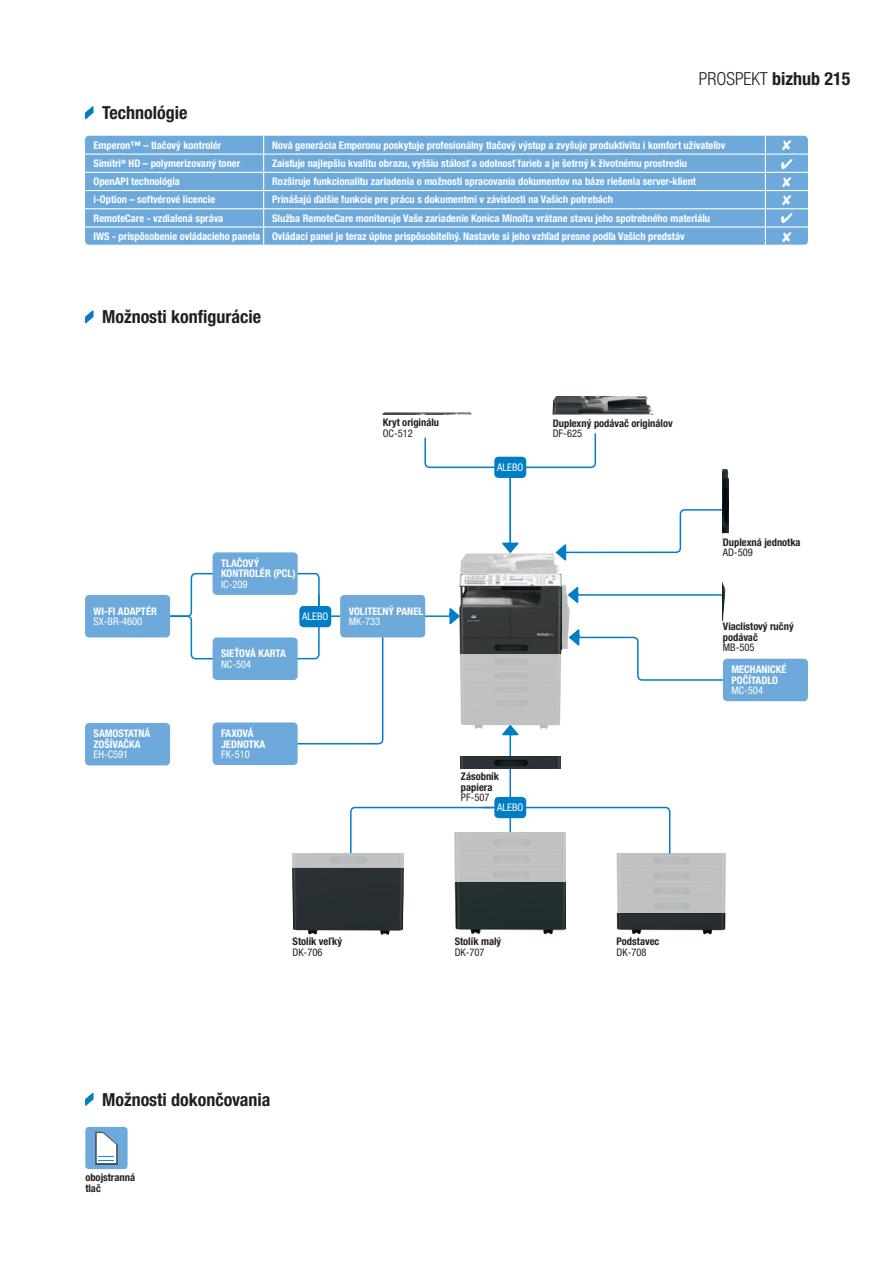
<style>
.page{position:relative;width:893px;height:1263px;background:#fff}
.page>*{position:absolute;margin:0;border:0;box-sizing:border-box;transform-origin:0 0}
.Bro_Inside_SUBHEAD_B{font:700 condensed 18px "Helvetica Neue LTW1 G";color:#231f20}
.Bro_Inside_TECHNOLOG{font:700 condensed 10.5px "Helvetica Neue LTW1 G";color:#fff}
.Bro_Inside_ICON_SUBL{font:700 condensed 10.5px/10.5px "Helvetica Neue LTW1 G";color:#231f20}
.Bro_Inside_WORKFLOW{font:700 condensed 10.5px/10.5px "Helvetica Neue LTW1 G";color:#fff}
.Bro_Inside_WORKFLOW-2{font:condensed 10.5px "Helvetica Neue LTW1 G";color:#fff}
.Bro_Inside_ICON_SUBL-2{font:condensed 10.5px "Helvetica Neue LTW1 G";color:#231f20}
.s1{font-weight:300}
</style>
<div class="page">
<svg style="left:350px;top:806px;width:321px;height:49px"></svg>
<img style="left:460px;top:561px;width:110px;height:168px">
<img style="left:462px;top:574px;width:99px;height:80px">
<img style="left:383px;top:412px;width:89px;height:2px">
<img style="left:552px;top:396px;width:101px;height:18px">
<div style="left:85px;top:595px;width:85px;height:42px;background:#6da9db;border-radius:4px"></div>
<hr style="left:577px;top:594px;width:146px;height:2px;background:#007ec5">
<svg style="left:566px;top:586px;width:13px;height:18px"></svg>
<svg style="left:424px;top:433px;width:299px;height:128px"></svg>
<svg style="left:502px;top:723px;width:17px;height:13px"></svg>
<hr style="left:509px;top:732px;width:2px;height:100px;background:#007ec5">
<div style="left:213px;top:722px;width:85px;height:43px;background:#6da9db;border-radius:4px"></div>
<div style="left:723px;top:659px;width:85px;height:42px;background:#6da9db;border-radius:4px"></div>
<svg style="left:169px;top:572px;width:46px;height:88px"></svg>
<div style="left:494px;top:457px;width:32px;height:21px;background:#007ec5;border-radius:4px"></div>
<svg style="left:85px;top:106px;width:9px;height:14px"></svg>
<img style="left:595px;top:853px;width:131px;height:82px">
<div style="left:455px;top:832px;width:111px;height:50px;background:#c1c2c2"></div>
<img style="left:455px;top:882px;width:111px;height:53px">
<img style="left:292px;top:853px;width:112px;height:81px">
<svg style="left:567px;top:629px;width:221px;height:52px"></svg>
<svg style="left:254px;top:572px;width:208px;height:173px"></svg>
<img style="left:723px;top:469px;width:6px;height:65px">
<img style="left:460px;top:757px;width:101px;height:11px">
<img style="left:723px;top:583px;width:3px;height:38px">
<div style="left:213px;top:637px;width:85px;height:43px;background:#6da9db;border-radius:4px"></div>
<div style="left:213px;top:552px;width:85px;height:43px;background:#6da9db;border-radius:4px"></div>
<svg style="left:85px;top:310px;width:9px;height:14px"></svg>
<div style="left:85px;top:136px;width:723px;height:109px;background:#6da9db;border-radius:4px"></div>
<div style="left:340px;top:595px;width:85px;height:42px;background:#6da9db;border-radius:4px"></div>
<svg style="left:85px;top:1092px;width:9px;height:14px"></svg>
<div style="left:85px;top:1127px;width:43px;height:42px;background:#6da9db;border-radius:4px"></div>
<svg style="left:95px;top:1131px;width:23px;height:34px"></svg>
<div style="left:85px;top:723px;width:85px;height:42px;background:#6da9db;border-radius:4px"></div>
<div style="left:299px;top:606px;width:32px;height:21px;background:#007ec5;border-radius:4px"></div>
<div style="left:494px;top:797px;width:32px;height:21px;background:#007ec5;border-radius:4px"></div>
<hr style="left:85px;top:154px;width:179px;height:1px;background:#fff">
<hr style="left:264px;top:154px;width:501px;height:1px;background:#fff">
<hr style="left:765px;top:154px;width:43px;height:1px;background:#fff">
<hr style="left:85px;top:172px;width:179px;height:1px;background:#fff">
<hr style="left:264px;top:172px;width:501px;height:1px;background:#fff">
<hr style="left:765px;top:172px;width:43px;height:1px;background:#fff">
<hr style="left:85px;top:190px;width:179px;height:1px;background:#fff">
<hr style="left:264px;top:190px;width:501px;height:1px;background:#fff">
<hr style="left:765px;top:190px;width:43px;height:1px;background:#fff">
<hr style="left:85px;top:208px;width:179px;height:1px;background:#fff">
<hr style="left:264px;top:208px;width:501px;height:1px;background:#fff">
<hr style="left:765px;top:208px;width:43px;height:1px;background:#fff">
<hr style="left:85px;top:226px;width:179px;height:2px;background:#fff">
<hr style="left:264px;top:226px;width:501px;height:2px;background:#fff">
<hr style="left:765px;top:226px;width:43px;height:2px;background:#fff">
<svg style="left:263px;top:136px;width:1px;height:109px"></svg>
<svg style="left:765px;top:136px;width:1px;height:109px"></svg>
<p class="Bro_Inside_SUBHEAD_B" style="left:102px;top:102px;width:87px">Technológie</p>
<h1 class="Bro_Inside_SUBHEAD_B" style="left:699px;top:68px;width:153px"><span class="s1">PROSPEKT</span> bizhub 215</h1>
<p class="Bro_Inside_TECHNOLOG" style="left:94px;top:139px;width:129px">Emperon™ – tlačový kontrolér</p>
<p class="Bro_Inside_TECHNOLOG" style="left:272px;top:139px;width:455px">Nová generácia Emperonu poskytuje profesionálny tlačový výstup a zvyšuje produktivitu i komfort užívateľov</p>
<p class="Bro_Inside_TECHNOLOG" style="left:94px;top:157px;width:148px">Simitri<sup>®</sup> HD – polymerizovaný toner</p>
<p class="Bro_Inside_TECHNOLOG" style="left:272px;top:157px;width:416px">Zaisťuje najlepšiu kvalitu obrazu, vyššiu stálosť a odolnosť farieb a je šetrný k životnému prostrediu</p>
<p class="Bro_Inside_TECHNOLOG" style="left:94px;top:175px;width:88px">OpenAPI technológia</p>
<p class="Bro_Inside_TECHNOLOG" style="left:272px;top:175px;width:425px">Rozširuje funkcionalitu zariadenia o možnosti spracovania dokumentov na báze riešenia server-klient</p>
<p class="Bro_Inside_TECHNOLOG" style="left:94px;top:193px;width:123px">i-Option – softvérové licencie</p>
<p class="Bro_Inside_TECHNOLOG" style="left:272px;top:193px;width:342px">Prinášajú ďalšie funkcie pre prácu s dokumentmi v závislosti na Vašich potrebách</p>
<p class="Bro_Inside_TECHNOLOG" style="left:94px;top:212px;width:131px">RemoteCare - vzdialená správa</p>
<p class="Bro_Inside_TECHNOLOG" style="left:272px;top:212px;width:440px">Služba RemoteCare monitoruje Vaše zariadenie Konica Minolta vrátane stavu jeho spotrebného materiálu</p>
<p class="Bro_Inside_TECHNOLOG" style="left:94px;top:230px;width:168px">IWS - prispôsobenie ovládacieho panela</p>
<p class="Bro_Inside_TECHNOLOG" style="left:272px;top:230px;width:414px">Ovládací panel je teraz úplne prispôsobiteľný. Nastavte si jeho vzhľad presne podľa Vašich predstáv</p>
<p class="Bro_Inside_SUBHEAD_B" style="left:102px;top:306px;width:160px">Možnosti konfigurácie</p>
<p class="Bro_Inside_WORKFLOW" style="left:94px;top:606px;width:65px">WI-FI ADAPTÉR</p>
<p class="Bro_Inside_WORKFLOW-2" style="left:94px;top:615px;width:50px">SX-BR-4600</p>
<p class="Bro_Inside_WORKFLOW" style="left:94px;top:728px;width:58px">SAMOSTATNÁ</p>
<p class="Bro_Inside_WORKFLOW" style="left:94px;top:739px;width:49px">ZOŠÍVAČKA</p>
<p class="Bro_Inside_WORKFLOW-2" style="left:94px;top:748px;width:36px">EH-C591</p>
<p class="Bro_Inside_ICON_SUBL" style="left:383px;top:417px;width:58px">Kryt originálu</p>
<p class="Bro_Inside_ICON_SUBL-2" style="left:383px;top:427px;width:32px">OC-512</p>
<p class="Bro_Inside_WORKFLOW-2" style="left:497px;top:461px;width:28px">ALEBO</p>
<p class="Bro_Inside_ICON_SUBL" style="left:553px;top:418px;width:121px">Duplexný podávač originálov</p>
<p class="Bro_Inside_ICON_SUBL-2" style="left:553px;top:427px;width:31px">DF-625</p>
<p class="Bro_Inside_WORKFLOW" style="left:221px;top:558px;width:76px">TLAČOVÝ<br>KONTROLÉR (PCL)</p>
<p class="Bro_Inside_WORKFLOW-2" style="left:221px;top:578px;width:28px">IC-209</p>
<p class="Bro_Inside_WORKFLOW" style="left:221px;top:648px;width:66px">SIEŤOVÁ KARTA</p>
<p class="Bro_Inside_WORKFLOW-2" style="left:221px;top:658px;width:32px">NC-504</p>
<p class="Bro_Inside_WORKFLOW-2" style="left:302px;top:610px;width:28px">ALEBO</p>
<p class="Bro_Inside_WORKFLOW" style="left:349px;top:606px;width:76px">VOLITEĽNÝ PANEL</p>
<p class="Bro_Inside_WORKFLOW-2" style="left:349px;top:615px;width:33px">MK-733</p>
<p class="Bro_Inside_WORKFLOW" style="left:221px;top:728px;width:46px">FAXOVÁ<br>JEDNOTKA</p>
<p class="Bro_Inside_WORKFLOW-2" style="left:221px;top:748px;width:30px">FK-510</p>
<p class="Bro_Inside_ICON_SUBL" style="left:461px;top:771px;width:40px">Zásobník papiera</p>
<p class="Bro_Inside_ICON_SUBL-2" style="left:461px;top:791px;width:30px">PF-507</p>
<p class="Bro_Inside_WORKFLOW-2" style="left:497px;top:801px;width:28px">ALEBO</p>
<p class="Bro_Inside_ICON_SUBL" style="left:723px;top:537px;width:79px">Duplexná jednotka</p>
<p class="Bro_Inside_ICON_SUBL-2" style="left:723px;top:546px;width:31px">AD-509</p>
<p class="Bro_Inside_ICON_SUBL" style="left:723px;top:621px;width:72px">Viaclistový ručný podávač</p>
<p class="Bro_Inside_ICON_SUBL-2" style="left:723px;top:641px;width:33px">MB-505</p>
<p class="Bro_Inside_WORKFLOW" style="left:731px;top:664px;width:57px">MECHANICKÉ<br>POČÍTADLO</p>
<p class="Bro_Inside_WORKFLOW-2" style="left:731px;top:684px;width:33px">MC-504</p>
<p class="Bro_Inside_ICON_SUBL" style="left:293px;top:936px;width:51px">Stolík veľ ký</p>
<p class="Bro_Inside_ICON_SUBL-2" style="left:293px;top:945px;width:31px">DK-706</p>
<p class="Bro_Inside_ICON_SUBL" style="left:455px;top:936px;width:48px">Stolík malý</p>
<p class="Bro_Inside_ICON_SUBL-2" style="left:455px;top:945px;width:31px">DK-707</p>
<p class="Bro_Inside_ICON_SUBL" style="left:617px;top:936px;width:44px">Podstavec</p>
<p class="Bro_Inside_ICON_SUBL-2" style="left:617px;top:945px;width:31px">DK-708</p>
<p class="Bro_Inside_SUBHEAD_B" style="left:102px;top:1088px;width:170px">Možnosti dokončovania</p>
<p class="Bro_Inside_ICON_SUBL" style="left:85px;top:1172px;width:51px">obojstranná tlač</p>
</div>
